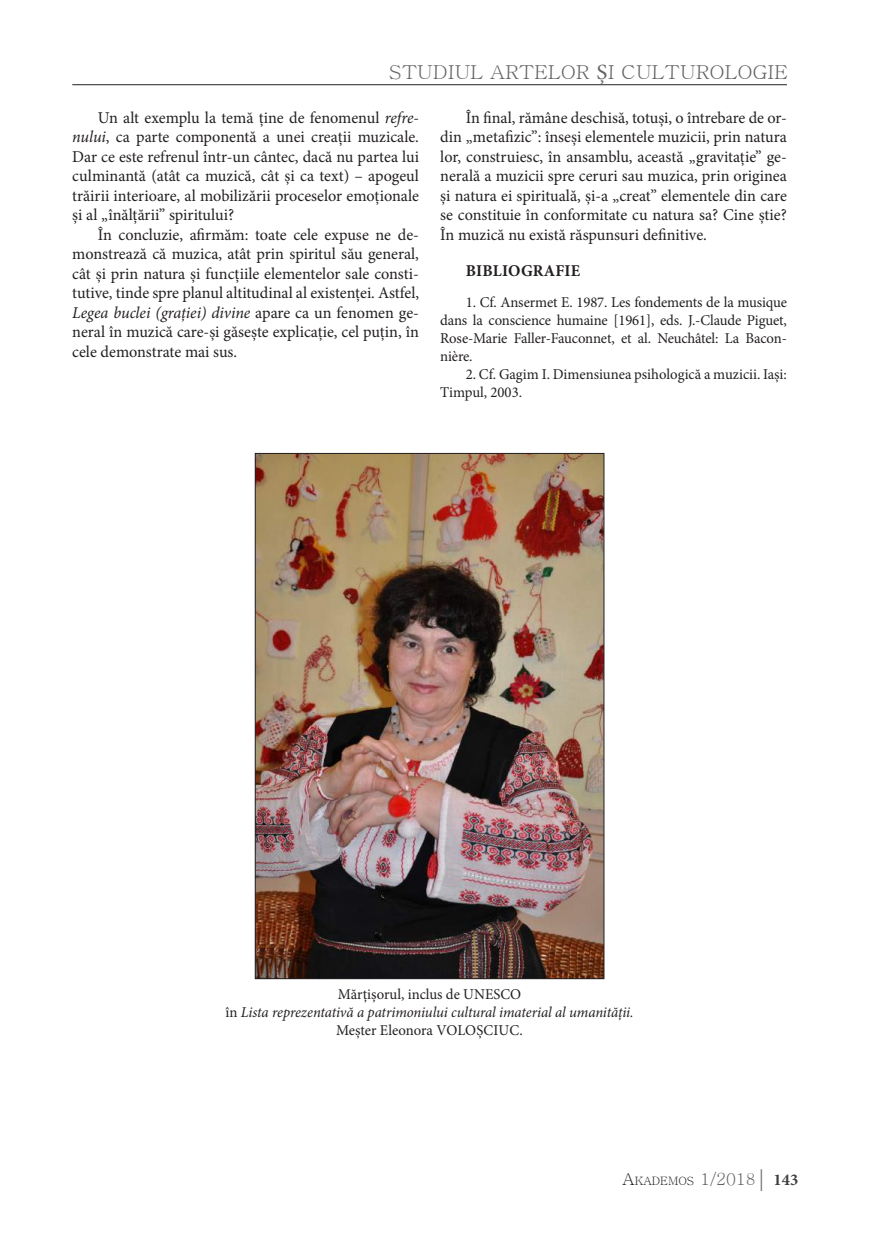
<style>
.page{position:relative;width:872px;height:1234px;background:#fff}
.page>*{position:absolute;margin:0;border:0;box-sizing:border-box;transform-origin:0 0}
.t1{font:19.2px "Batang";color:#636366;scale:1.06 1}
.t2{font:16.5px/19.5px "Minion Pro";color:#231f20;text-align:justify}
.t3{font:700 16.5px "Minion Pro";letter-spacing:.01em;color:#231f20}
.t4{font:15px/18px "Minion Pro";letter-spacing:-.005em;color:#231f20;text-align:justify}
.t5{font:italic 15px/18px "Minion Pro";letter-spacing:-.01em;color:#231f20;text-align:center}
.t6{font:11.55px "Batang";color:#231f20}
.s1{font-family:"Minion Pro";font-size:21.6px}
.s2{font-style:italic}
.s3{font-style:normal}
.s4{font-size:16.5px}
.s5{font-size:16.5px;color:#636366}
.s6{font-family:"Garamond";font-size:24px;color:#636366}
.s7{font-family:"Minion Pro";font-weight:700;font-size:16.5px;color:#3e3e3f}
</style>
<div class="page">
<hr style="left:72px;top:84px;width:715px;height:1px;background:#231f20">
<img style="left:257px;top:455px;width:345px;height:521px">
<p class="t1" style="left:389px;top:62px;width:378px">STUDIUL ARTELOR <span class="s1">Ș</span>I CULTUROLOGIE</p>
<p class="t2" style="left:72px;top:108px;width:348px;text-indent:26px">Un alt exemplu la temă ține de fenomenul <span class="s2">refre&shy;nului</span>, ca parte componentă a unei creații muzicale.<br>Dar ce este refrenul într-un cântec, dacă nu partea lui culminantă (atât ca muzică, cât și ca text) – apogeul trăirii interioare, al mobilizării proceselor emoționale și al „înălțării” spiritului?</p>
<p class="t2" style="left:72px;top:225px;width:348px;text-indent:26px">În concluzie, afirmăm: toate cele expuse ne de&shy;monstrează că muzica, atât prin spiritul său general, cât și prin natura și funcțiile elementelor sale consti&shy;tutive, tinde spre planul altitudinal al existenței. Astfel, <span class="s2">Legea buclei (grației) divine</span> apare ca un fenomen ge&shy;neral în muzică care-și găsește explicație, cel puțin, în cele demonstrate mai sus.</p>
<p class="t2" style="left:440px;top:108px;width:348px;text-indent:26px">În final, rămâne deschisă, totuși, o întrebare de or&shy;din „metafizic”: înseși elementele muzicii, prin natura lor, construiesc, în ansamblu, această „gravitație” ge&shy;nerală a muzicii spre ceruri sau muzica, prin originea și natura ei spirituală, și-a „creat” elementele din care se constituie în conformitate cu natura sa? Cine știe?<br>În muzică nu există răspunsuri definitive.</p>
<p class="t3" style="left:466px;top:259px;width:116px">BIBLIOGRAFIE</p>
<p class="t4" style="left:440px;top:293px;width:348px;text-indent:26px">1. Cf. Ansermet E. 1987. Les fondements de la musique dans la conscience humaine [1961], eds. J.-Claude Piguet, Rose-Marie Faller-Fauconnet, et al. Neuchâtel: La Bacon&shy;nière.</p>
<p class="t4" style="left:440px;top:365px;width:348px;text-indent:26px">2. Cf. Gagim I. Dimensiunea psihologică a muzicii. Iași:<br>Timpul, 2003.</p>
<p class="t5" style="left:225px;top:984px;width:410px"><span class="s3">Mărțișorul, inclus de UNESCO<br>în</span> Lista reprezentativă a patrimoniului cultural imaterial al umanității.<br><span class="s3">Meșter Eleonora VOLOȘCIUC.</span></p>
<p class="t6" style="left:622px;top:1175px;width:177px"><span class="s4">A</span>KADEMOS <span class="s5">1/2018</span><span class="s6">|</span> <span class="s7">143</span></p>
</div>
